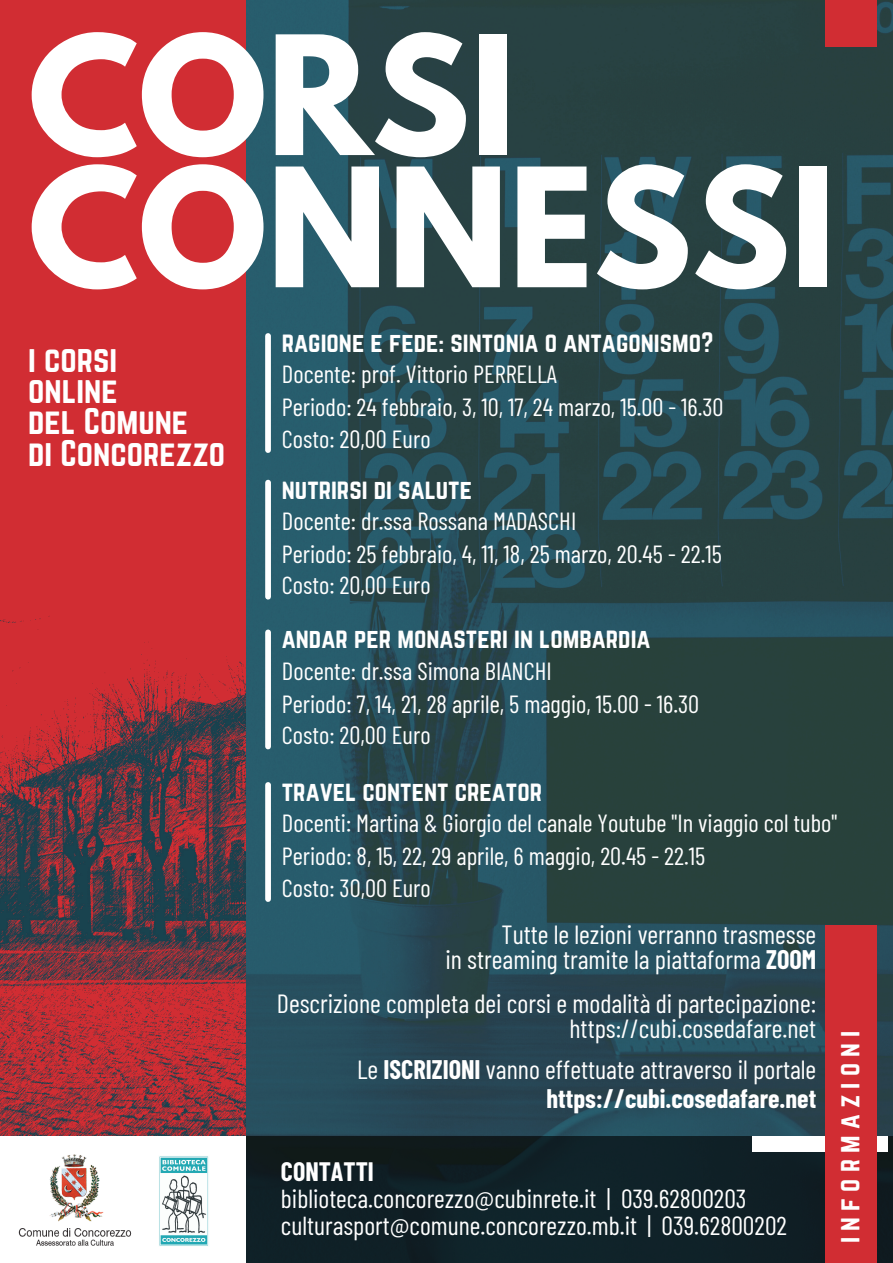
<style>
.page{position:relative;width:893px;height:1263px;background:#fff}
.page>*{position:absolute;margin:0;border:0;box-sizing:border-box;transform-origin:0 0}
.t1{font:700 146.32px "League Spartan";color:#fff}
.t2{font:32.62px "Norwester";color:#fff}
.t3{font:26.25px/24.8px "Barlow Condensed";color:#fff;text-align:right}
.t4{font:700 26.25px "Barlow Condensed";color:#fff}
.t5{font:26.1px "Norwester";letter-spacing:.24em;color:#fff}
.t6{font:26.03px "Barlow Condensed";color:#fff}
.t7{font:700 26.03px "Barlow Condensed";color:#fff}
.t8{font:24.83px "Barlow Condensed";color:#fff}
.t9{font:24.83px "Norwester";color:#fff}
.s1{font-weight:700}
</style>
<div class="page">
<div style="left:0;top:0;width:247px;height:1263px;background:#d12d33"></div>
<img style="left:0;top:616px;width:246px;height:520px">
<img style="left:246px;top:0;width:647px;height:1136px">
<div style="left:246px;top:1136px;width:647px;height:127px;background:#0f2026"></div>
<div style="left:265px;top:336px;width:6px;height:114px;background:#fff"></div>
<div style="left:265px;top:482px;width:6px;height:115px;background:#fff"></div>
<div style="left:265px;top:632px;width:6px;height:114px;background:#fff"></div>
<div style="left:265px;top:785px;width:6px;height:114px;background:#fff"></div>
<div style="left:752px;top:1136px;width:135px;height:16px;background:#fff"></div>
<div style="left:825px;top:925px;width:52px;height:338px;background:#d12d33"></div>
<div style="left:0;top:1136px;width:246px;height:127px;background:#fff"></div>
<img style="left:18px;top:1154px;width:114px;height:92px">
<img style="left:159px;top:1156px;width:50px;height:90px">
<div style="left:825px;top:0;width:52px;height:47px;background:#d12d33"></div>
<p class="t1" style="left:28px;top:23px;width:488px">CORSI</p>
<p class="t1" style="left:28px;top:156px;width:808px">CONNESSI</p>
<p class="t2" style="left:28px;top:343px;width:90px">I CORSI</p>
<p class="t2" style="left:28px;top:374px;width:91px">ONLINE</p>
<p class="t2" style="left:28px;top:406px;width:161px">DEL COMUNE</p>
<p class="t2" style="left:28px;top:437px;width:198px">DI CONCOREZZO</p>
<p class="t9" style="left:282px;top:330px;width:433px">RAGIONE E FEDE: SINTONIA O ANTAGONISMO?</p>
<p class="t8" style="left:282px;top:358px;width:277px">Docente: prof. Vittorio PERRELLA</p>
<p class="t8" style="left:282px;top:392px;width:443px">Periodo: 24 febbraio, 3, 10, 17, 24 marzo, 15.00 - 16.30</p>
<p class="t8" style="left:282px;top:423px;width:150px">Costo: 20,00 Euro</p>
<p class="t9" style="left:282px;top:477px;width:192px">NUTRIRSI DI SALUTE</p>
<p class="t8" style="left:282px;top:505px;width:296px">Docente: dr.ssa Rossana MADASCHI</p>
<p class="t8" style="left:282px;top:538px;width:441px">Periodo: 25 febbraio, 4, 11, 18, 25 marzo, 20.45 - 22.15</p>
<p class="t8" style="left:282px;top:569px;width:150px">Costo: 20,00 Euro</p>
<p class="t9" style="left:282px;top:627px;width:370px">ANDAR PER MONASTERI IN LOMBARDIA</p>
<p class="t8" style="left:282px;top:655px;width:271px">Docente: dr.ssa Simona BIANCHI</p>
<p class="t8" style="left:282px;top:688px;width:419px">Periodo: 7, 14, 21, 28 aprile, 5 maggio, 15.00 - 16.30</p>
<p class="t8" style="left:282px;top:719px;width:150px">Costo: 20,00 Euro</p>
<p class="t9" style="left:282px;top:779px;width:262px">TRAVEL CONTENT CREATOR</p>
<p class="t8" style="left:282px;top:807px;width:557px">Docenti: Martina &amp; Giorgio del canale Youtube "In viaggio col tubo"</p>
<p class="t8" style="left:282px;top:840px;width:425px">Periodo: 8, 15, 22, 29 aprile, 6 maggio, 20.45 - 22.15</p>
<p class="t8" style="left:282px;top:872px;width:150px">Costo: 30,00 Euro</p>
<p class="t3" style="left:501px;top:921px;width:316px">Tutte le lezioni verranno trasmesse</p>
<p class="t3" style="left:445px;top:946px;width:372px">in streaming tramite la piattaforma <span class="s1">ZOOM</span></p>
<p class="t3" style="left:277px;top:990px;width:541px">Descrizione completa dei corsi e modalità di partecipazione: https://cubi.cosedafare.net</p>
<p class="t3" style="left:357px;top:1056px;width:460px">Le <span class="s1">ISCRIZIONI</span> vanno effettuate attraverso il portale</p>
<p class="t4" style="left:546px;top:1082px;width:271px">https://cubi.cosedafare.net</p>
<p class="t7" style="left:281px;top:1155px;width:94px">CONTATTI</p>
<p class="t6" style="left:281px;top:1182px;width:467px">biblioteca.concorezzo@cubinrete.it | 039.62800203</p>
<p class="t6" style="left:281px;top:1209px;width:507px">culturasport@comune.concorezzo.mb.it | 039.62800202</p>
<p class="t5" style="left:836px;top:1243px;width:214px;rotate:-90deg">INFORMAZIONI</p>
</div>
